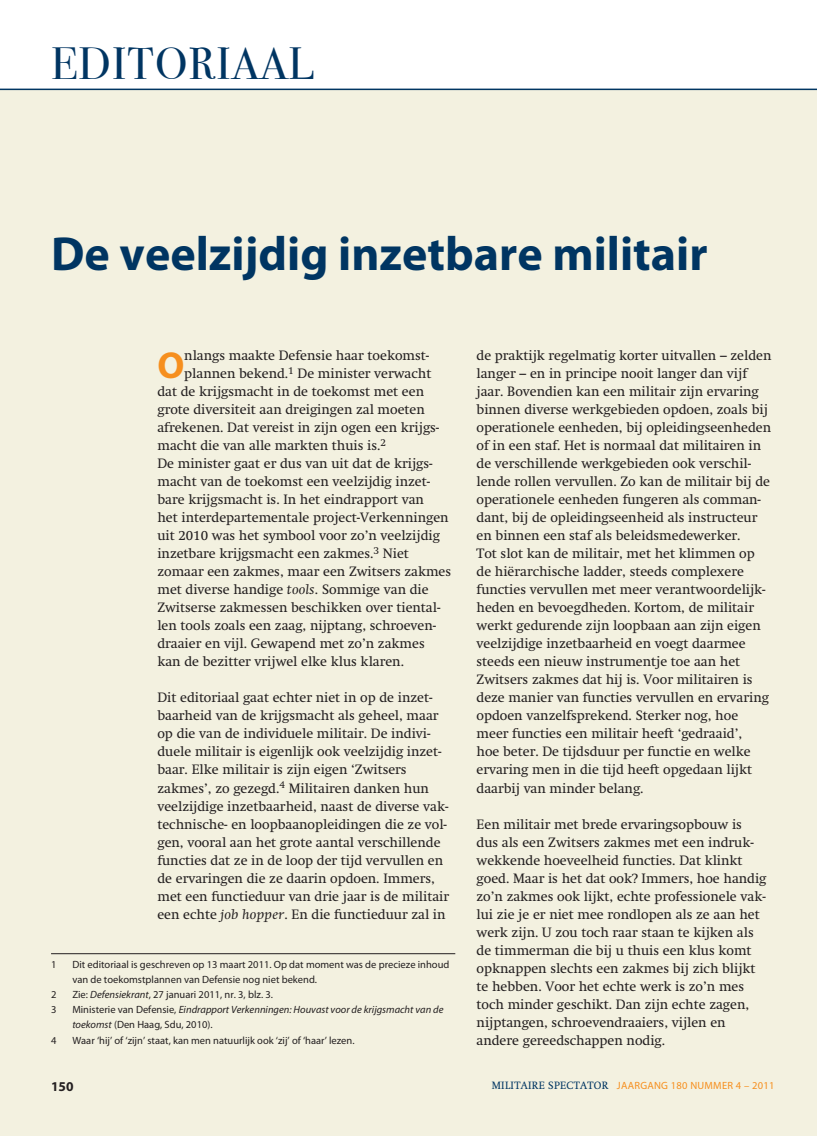
<style>
.page{position:relative;width:817px;height:1136px;background:#fff}
.page>*{position:absolute;margin:0;border:0;box-sizing:border-box;transform-origin:0 0}
.t1{font:700 48px "Myriad Pro";color:#003562}
.t2{font:45px "Bodoni Svty Two OSITCTT Book";letter-spacing:.03em;color:#003562}
.t3{font:700 37.65px "Myriad Pro";color:#f68f1e}
.t4{font:13.5px/18px "Swift";color:#231f20}
.t5{font:700 13.5px "Myriad Pro";color:#231f20}
.t6{font:10.5px/15px "Myriad Pro";color:#231f20}
.t7{font:italic 10.5px/15px "Myriad Pro";color:#231f20}
.t8{font:10.5px "Myriad Pro";letter-spacing:.025em;color:#f68f1e}
.s1{font-style:italic}
.s2{font-style:normal}
.s3{font-family:"Swift";color:#003562}
</style>
<div class="page">
<div style="left:0;top:89px;width:816px;height:1046px;background:#f3f1e0"></div>
<hr style="left:0;top:89px;width:816px;height:1px;background:#003562">
<hr style="left:51px;top:953px;width:404px;height:1px;background:#231f20">
<h2 class="t2" style="left:51px;top:37px;width:264px">EDITORIAAL</h2>
<h1 class="t1" style="left:51px;top:236px;width:658px">De veelzijdig inzetbare militair</h1>
<h3 class="t3" style="left:157px;top:351px;width:28px">O</h3>
<p class="t4" style="left:184px;top:348px;width:246px">nlangs maakte Defensie haar toekomst-</p>
<p class="t4" style="left:184px;top:366px;width:248px">plannen bekend.<sup>1</sup> De minister verwacht</p>
<p class="t4" style="left:157px;top:384px;width:268px">dat de krijgsmacht in de toekomst met een</p>
<p class="t4" style="left:157px;top:402px;width:269px">grote diversiteit aan dreigingen zal moeten</p>
<p class="t4" style="left:157px;top:420px;width:283px">afrekenen. Dat vereist in zijn ogen een krijgs-</p>
<p class="t4" style="left:157px;top:438px;width:230px">macht die van alle markten thuis is.<sup>2</sup></p>
<p class="t4" style="left:157px;top:456px;width:276px">De minister gaat er dus van uit dat de krijgs-</p>
<p class="t4" style="left:157px;top:474px;width:274px">macht van de toekomst een veelzijdig inzet-</p>
<p class="t4" style="left:157px;top:492px;width:268px">bare krijgsmacht is. In het eindrapport van</p>
<p class="t4" style="left:157px;top:510px;width:292px">het interdepartementale project-Verkenningen</p>
<p class="t4" style="left:157px;top:528px;width:284px">uit 2010 was het symbool voor zo’n veelzijdig</p>
<p class="t4" style="left:157px;top:546px;width:253px">inzetbare krijgsmacht een zakmes.<sup>3</sup> Niet</p>
<p class="t4" style="left:157px;top:564px;width:295px">zomaar een zakmes, maar een Zwitsers zakmes</p>
<p class="t4" style="left:157px;top:582px;width:273px">met diverse handige <span class="s1">tools</span>. Sommige van die</p>
<p class="t4" style="left:157px;top:600px;width:284px">Zwitserse zakmessen beschikken over tiental-</p>
<p class="t4" style="left:157px;top:618px;width:280px">len tools zoals een zaag, nijptang, schroeven-</p>
<p class="t4" style="left:157px;top:636px;width:269px">draaier en vijl. Gewapend met zo’n zakmes</p>
<p class="t4" style="left:157px;top:654px;width:248px">kan de bezitter vrijwel elke klus klaren.</p>
<p class="t4" style="left:157px;top:690px;width:293px">Dit editoriaal gaat echter niet in op de inzet&shy;baarheid van de krijgsmacht als geheel, maar op die van de individuele militair. De indivi&shy;duele militair is eigenlijk ook veelzijdig inzet&shy;baar. Elke militair is zijn eigen ‘Zwitsers zakmes’, zo gezegd.<sup>4</sup> Militairen danken hun veelzijdige inzetbaarheid, naast de diverse vak&shy;technische- en loopbaanopleidingen die ze vol&shy;gen, vooral aan het grote aantal verschillende functies dat ze in de loop der tijd vervullen en de ervaringen die ze daarin opdoen. Immers, met een functieduur van drie jaar is de militair een echte <span class="s1">job hopper</span>. En die functieduur zal in</p>
<p class="t6" style="left:51px;top:958px;width:7px">1</p>
<p class="t6" style="left:72px;top:958px;width:378px">Dit editoriaal is geschreven op 13 maart 2011. Op dat moment was de precieze inhoud van de toekomstplannen van Defensie nog niet bekend.</p>
<p class="t6" style="left:51px;top:988px;width:7px">2</p>
<p class="t6" style="left:72px;top:988px;width:202px">Zie: <span class="s1">Defensiekrant</span>, 27 januari 2011, nr. 3, blz. 3.</p>
<p class="t6" style="left:51px;top:1003px;width:7px">3</p>
<p class="t7" style="left:72px;top:1003px;width:372px"><span class="s2">Ministerie van Defensie,</span> Eindrapport Verkenningen: Houvast voor de krijgsmacht van de toekomst <span class="s2">(Den Haag, Sdu, 2010).</span></p>
<p class="t6" style="left:51px;top:1033px;width:7px">4</p>
<p class="t6" style="left:72px;top:1033px;width:284px">Waar ‘hij’ of ‘zijn’ staat, kan men natuurlijk ook ‘zij’ of ‘haar’ lezen.</p>
<p class="t4" style="left:476px;top:348px;width:296px">de praktijk regelmatig korter uitvallen – zelden langer – en in principe nooit langer dan vijf jaar. Bovendien kan een militair zijn ervaring binnen diverse werkgebieden opdoen, zoals bij operationele eenheden, bij opleidingseenheden of in een staf. Het is normaal dat militairen in de verschillende werkgebieden ook verschil&shy;lende rollen vervullen. Zo kan de militair bij de operationele eenheden fungeren als comman&shy;dant, bij de opleidingseenheid als instructeur en binnen een staf als beleidsmedewerker.<br>Tot slot kan de militair, met het klimmen op de hiërarchische ladder, steeds complexere functies vervullen met meer verantwoordelijk&shy;heden en bevoegdheden. Kortom, de militair werkt gedurende zijn loopbaan aan zijn eigen veelzijdige inzetbaarheid en voegt daarmee steeds een nieuw instrumentje toe aan het Zwitsers zakmes dat hij is. Voor militairen is deze manier van functies vervullen en ervaring opdoen vanzelfsprekend. Sterker nog, hoe meer functies een militair heeft ‘gedraaid’,<br>hoe beter. De tijdsduur per functie en welke ervaring men in die tijd heeft opgedaan lijkt daarbij van minder belang.</p>
<p class="t4" style="left:476px;top:816px;width:291px">Een militair met brede ervaringsopbouw is dus als een Zwitsers zakmes met een indruk&shy;wekkende hoeveelheid functies. Dat klinkt goed. Maar is het dat ook? Immers, hoe handig zo’n zakmes ook lijkt, echte professionele vak&shy;lui zie je er niet mee rondlopen als ze aan het werk zijn. U zou toch raar staan te kijken als de timmerman die bij u thuis een klus komt opknappen slechts een zakmes bij zich blijkt te hebben. Voor het echte werk is zo’n mes toch minder geschikt. Dan zijn echte zagen, nijptangen, schroevendraaiers, vijlen en andere gereedschappen nodig.</p>
<p class="t5" style="left:51px;top:1081px;width:24px">150</p>
<p class="t8" style="left:491px;top:1080px;width:284px"><span class="s3">MILITAIRE SPECTATOR</span> JAARGANG 180 NUMMER 4 – 2011</p>
</div>
